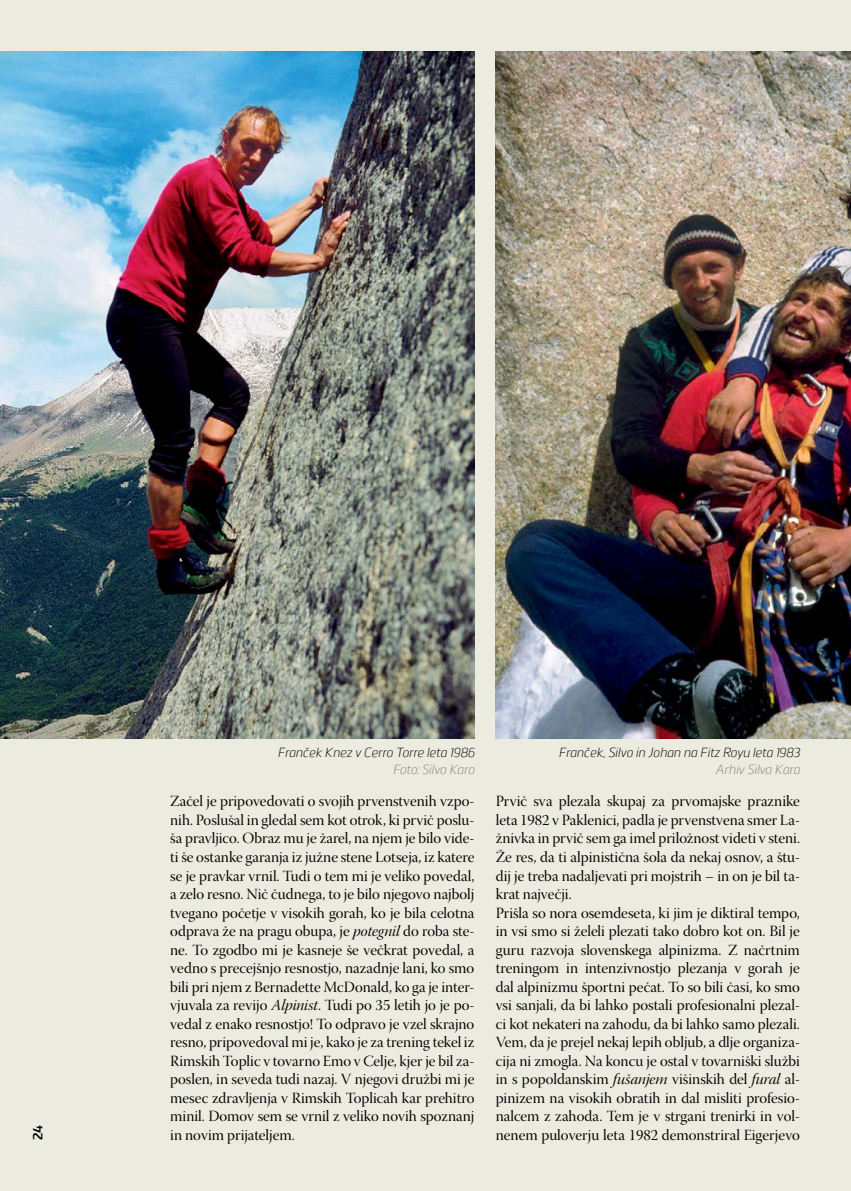
<style>
.page{position:relative;width:851px;height:1191px;background:#fff}
.page>*{position:absolute;margin:0;border:0;box-sizing:border-box;transform-origin:0 0}
.A_body{font:15.45px/18.5px "Warnock Pro Disp";color:#000;text-align:justify}
.t1{font:700 13.5px "Juhl";color:#000}
.A_podnapisi{font:italic 300 13.2px "Juhl";color:#000}
.A_podnapisi-2{font:italic 300 13.2px "Juhl";color:#808285}
.s1{font-family:"Warnock Pro It Disp"}
</style>
<div class="page">
<div style="left:0;top:0;width:850px;height:1191px;background:#ecebe0"></div>
<img style="left:495px;top:51px;width:355px;height:688px">
<img style="left:0;top:51px;width:474px;height:688px">
<p class="t1" style="left:28px;top:1140px;width:17px;rotate:-90deg">24</p>
<p class="A_podnapisi" style="left:277px;top:743px;width:198px">Franček Knez v Cerro Torre leta 1986</p>
<p class="A_podnapisi-2" style="left:392px;top:759px;width:83px">Foto: Silvo Karo</p>
<p class="A_podnapisi" style="left:558px;top:743px;width:243px">Franček, Silvo in Johan na Fitz Royu leta 1983</p>
<p class="A_podnapisi-2" style="left:715px;top:759px;width:86px">Arhiv Silva Kara</p>
<p class="A_body" style="left:170px;top:794px;width:306px">Začel je pripovedovati o svojih prvenstvenih vzpo&shy;nih. Poslušal in gledal sem kot otrok, ki prvič poslu&shy;ša pravljico. Obraz mu je žarel, na njem je bilo vide&shy;ti še ostanke garanja iz južne stene Lotseja, iz katere se je pravkar vrnil. Tudi o tem mi je veliko povedal, a zelo resno. Nič čudnega, to je bilo njegovo najbolj tvegano početje v visokih gorah, ko je bila celotna odprava že na pragu obupa, je <span class="s1">potegnil</span> do roba ste&shy;ne. To zgodbo mi je kasneje še večkrat povedal, a vedno s precejšnjo resnostjo, nazadnje lani, ko smo bili pri njem z Bernadette McDonald, ko ga je inter&shy;vjuvala za revijo <span class="s1">Alpinist</span>. Tudi po 35 letih jo je po&shy;vedal z enako resnostjo! To odpravo je vzel skrajno resno, pripovedoval mi je, kako je za trening tekel iz Rimskih Toplic v tovarno Emo v Celje, kjer je bil za&shy;poslen, in seveda tudi nazaj. V njegovi družbi mi je mesec zdravljenja v Rimskih Toplicah kar prehitro minil. Domov sem se vrnil z veliko novih spoznanj in novim prijateljem.</p>
<p class="A_body" style="left:495px;top:794px;width:306px">Prvič sva plezala skupaj za prvomajske praznike leta 1982 v Paklenici, padla je prvenstvena smer La&shy;žnivka in prvič sem ga imel priložnost videti v steni.<br>Že res, da ti alpinistična šola da nekaj osnov, a štu&shy;dij je treba nadaljevati pri mojstrih – in on je bil ta&shy;krat največji.</p>
<p class="A_body" style="left:495px;top:905px;width:306px">Prišla so nora osemdeseta, ki jim je diktiral tempo, in vsi smo si želeli plezati tako dobro kot on. Bil je guru razvoja slovenskega alpinizma. Z načrtnim treningom in intenzivnostjo plezanja v gorah je dal alpinizmu športni pečat. To so bili časi, ko smo vsi sanjali, da bi lahko postali profesionalni plezal&shy;ci kot nekateri na zahodu, da bi lahko samo plezali.<br>Vem, da je prejel nekaj lepih obljub, a dlje organiza&shy;cija ni zmogla. Na koncu je ostal v tovarniški službi in s popoldanskim <span class="s1">fušanjem</span> višinskih del <span class="s1">fural</span> al&shy;pinizem na visokih obratih in dal misliti profesio&shy;nalcem z zahoda. Tem je v strgani trenirki in vol&shy;nenem puloverju leta 1982 demonstriral Eigerjevo</p>
</div>
